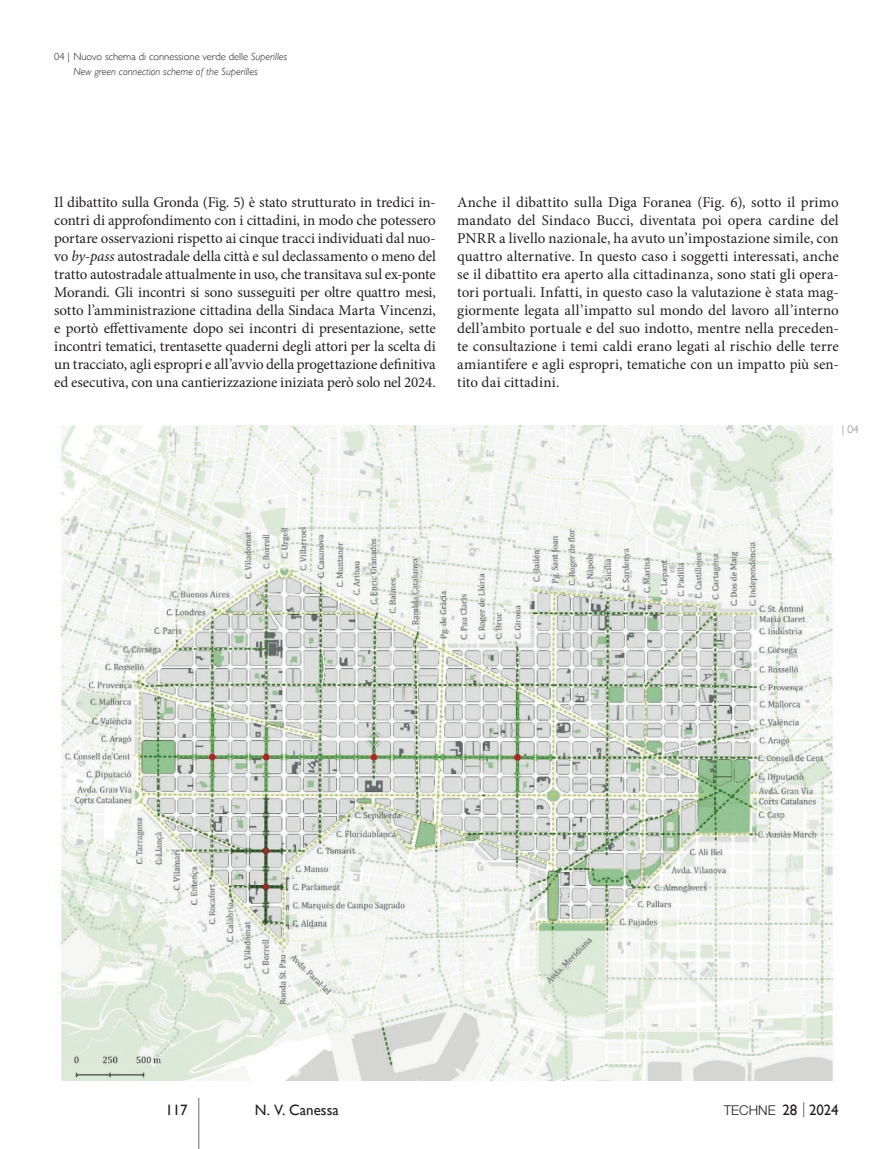
<style>
.page{position:relative;width:893px;height:1149px;background:#fff}
.page>*{position:absolute;margin:0;border:0;box-sizing:border-box;transform-origin:0 0}
.t1{font:15px/18px "Minion Pro";letter-spacing:-.005em;color:#231f20;text-align:justify}
.t2{font:15px "Gill Sans";color:#231f20}
.t3{font:300 13.5px "Helvetica Neue LT Std";color:#231f20}
.t4{font:300 11.25px "Gill Sans";color:#808285}
.t5{font:italic 300 10.5px/14.9px "Gill Sans";color:#231f20}
.s1{font-style:normal}
.s2{font-style:italic}
.s3{font-family:"Gill Sans";font-weight:400;font-size:15px}
</style>
<div class="page">
<svg style="left:803px;top:1102px;width:1px;height:14px"></svg>
<hr style="left:198px;top:1097px;width:1px;height:51px;background:#6c6d70">
<img style="left:60px;top:425px;width:774px;height:655px">
<p class="t5" style="left:73px;top:50px;width:215px;text-indent:-19px"><span class="s1">04 | Nuovo schema di connessione verde delle</span> Superilles<br>New green connection scheme of the Superilles</p>
<p class="t1" style="left:54px;top:193px;width:383px">Il dibattito sulla Gronda (Fig. 5) è stato strutturato in tredici in&shy;contri di approfondimento con i cittadini, in modo che potessero portare osservazioni rispetto ai cinque tracci individuati dal nuo&shy;vo <span class="s2">by-pass</span> autostradale della città e sul declassamento o meno del tratto autostradale attualmente in uso, che transitava sul ex-ponte Morandi. Gli incontri si sono susseguiti per oltre quattro mesi, sotto l’amministrazione cittadina della Sindaca Marta Vincenzi, e portò effettivamente dopo sei incontri di presentazione, sette incontri tematici, trentasette quaderni degli attori per la scelta di un tracciato, agli espropri e all’avvio della progettazione definitiva ed esecutiva, con una cantierizzazione iniziata però solo nel 2024.</p>
<p class="t1" style="left:457px;top:193px;width:383px">Anche il dibattito sulla Diga Foranea (Fig. 6), sotto il primo mandato del Sindaco Bucci, diventata poi opera cardine del PNRR a livello nazionale, ha avuto un’impostazione simile, con quattro alternative. In questo caso i soggetti interessati, anche se il dibattito era aperto alla cittadinanza, sono stati gli opera&shy;tori portuali. Infatti, in questo caso la valutazione è stata mag&shy;giormente legata all’impatto sul mondo del lavoro all’interno dell’ambito portuale e del suo indotto, mentre nella preceden&shy;te consultazione i temi caldi erano legati al rischio delle terre amiantifere e agli espropri, tematiche con un impatto più sen&shy;tito dai cittadini.</p>
<p class="t4" style="left:842px;top:420px;width:18px">| 04</p>
<p class="t2" style="left:166px;top:1100px;width:24px">117</p>
<p class="t2" style="left:255px;top:1100px;width:86px">N. V. Canessa</p>
<p class="t3" style="left:724px;top:1101px;width:117px">TECHNE <span class="s3">28 2024</span></p>
</div>
